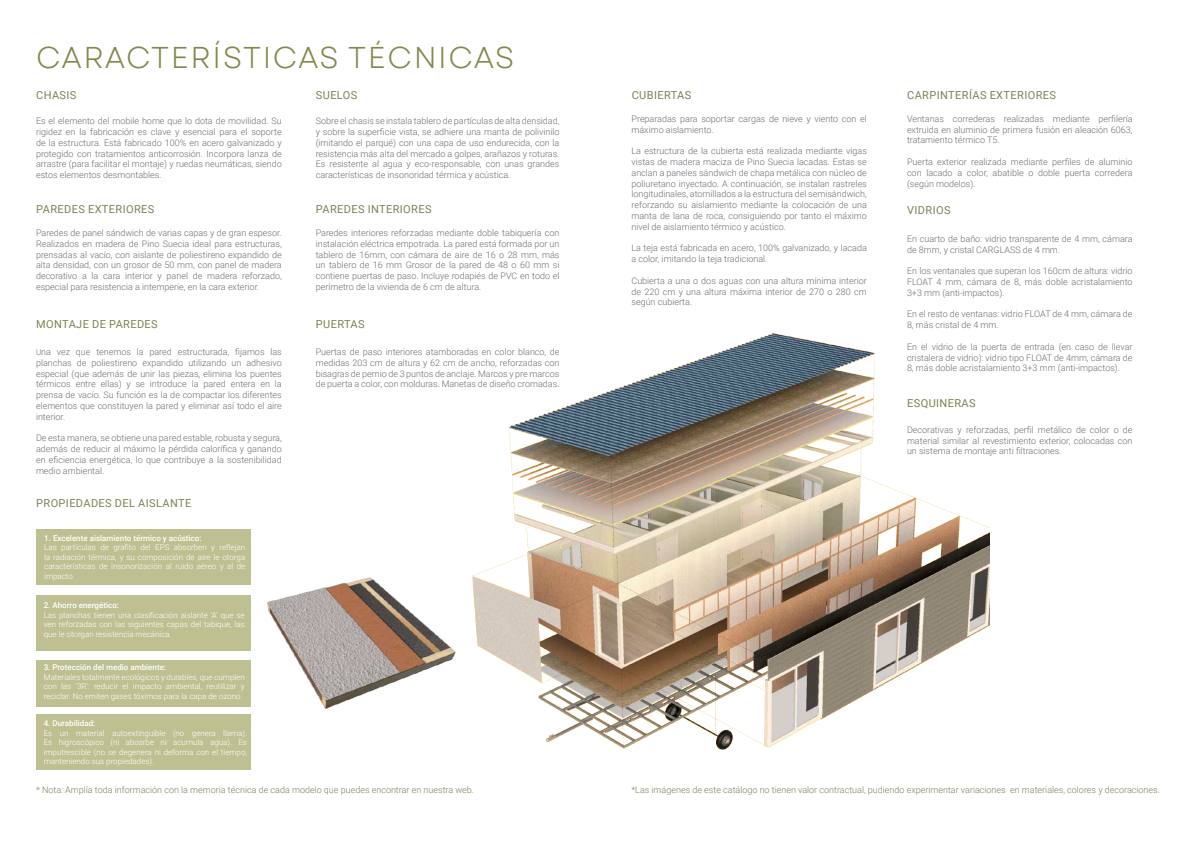
<style>
.page{position:relative;width:1191px;height:842px;background:#fff}
.page>*{position:absolute;margin:0;border:0;box-sizing:border-box;transform-origin:0 0}
.t1{font:30px "Garet";letter-spacing:.05em;color:#85884f}
.t2{font:11px "Roboto";letter-spacing:.035em;color:#7b8354}
.t3{font:300 9px/10.8px "Roboto";color:#6b6d73;text-align:justify}
.t4{font:300 9px "Roboto";color:#7b8354}
.t5{font:300 8px/9.6px "Roboto";color:#fff;text-align:justify}
.t6{font:500 8px "Roboto";color:#fff}
.s1{font-size:8px}
</style>
<div class="page">
<div style="left:37px;top:660px;width:214px;height:47px;background:#bec091"></div>
<div style="left:36px;top:530px;width:215px;height:55px;background:#bec091"></div>
<div style="left:36px;top:715px;width:215px;height:55px;background:#bec091"></div>
<div style="left:36px;top:595px;width:215px;height:55px;background:#bec091"></div>
<img style="left:215px;top:577px;width:241px;height:138px">
<img style="left:472px;top:333px;width:517px;height:417px">
<h1 class="t1" style="left:36px;top:39px;width:480px">CARACTERÍSTICAS TÉCNICAS</h1>
<p class="t2" style="left:36px;top:88px;width:42px">CHASIS</p>
<p class="t2" style="left:316px;top:88px;width:43px">SUELOS</p>
<p class="t3" style="left:36px;top:115px;width:247px">Es el elemento del mobile home que lo dota de movilidad. Su rigidez en la fabricación es clave y esencial para el soporte de la estructura. Está fabricado 100% en acero galvanizado y protegido con tratamientos anticorrosión. Incorpora lanza de arrastre (para facilitar el montaje) y ruedas neumáticas, siendo estos elementos desmontables.</p>
<p class="t3" style="left:316px;top:115px;width:245px">Sobre el chasis se instala tablero de partículas de alta densidad, y sobre la superficie vista, se adhiere una manta de polivinilo (imitando el parqué) con una capa de uso endurecida, con la resistencia más alta del mercado a golpes, arañazos y roturas.<br>Es resistente al agua y eco-responsable, con unas grandes características de insonoridad térmica y acústica.</p>
<p class="t2" style="left:36px;top:202px;width:120px">PAREDES EXTERIORES</p>
<p class="t3" style="left:36px;top:227px;width:247px">Paredes de panel sándwich de varias capas y de gran espesor.<br>Realizados en madera de Pino Suecia ideal para estructuras, prensadas al vacío, con aislante de poliestireno expandido de alta densidad, con un grosor de 50 mm, con panel de madera decorativo a la cara interior y panel de madera reforzado, especial para resistencia a intemperie, en la cara exterior.</p>
<p class="t2" style="left:36px;top:316px;width:123px">MONTAJE DE PAREDES</p>
<p class="t3" style="left:36px;top:346px;width:247px"><span class="s1">U</span>na vez que tenemos la pared estructurada, fijamos las planchas de poliestireno expandido utilizando un adhesivo especial (que además de unir las piezas, elimina los puentes térmicos entre ellas) y se introduce la pared entera en la prensa de vacío. Su función es la de compactar los diferentes elementos que constituyen la pared y eliminar así todo el aire interior.</p>
<p class="t3" style="left:36px;top:432px;width:247px">De esta manera, se obtiene una pared estable, robusta y segura, además de reducir al máximo la pérdida calorífica y ganando en eficiencia energética, lo que contribuye a la sostenibilidad medio ambiental.</p>
<p class="t2" style="left:36px;top:495px;width:157px">PROPIEDADES DEL AISLANTE</p>
<p class="t6" style="left:44px;top:532px;width:159px">1. Excelente aislamiento térmico y acústico:</p>
<p class="t5" style="left:44px;top:542px;width:202px">Las partículas de grafito del EPS absorben y reflejan la radiación térmica, y su composición de aire le otorga características de insonorización al ruido aéreo y al de impacto.</p>
<p class="t6" style="left:44px;top:600px;width:77px">2. Ahorro energético:</p>
<p class="t5" style="left:44px;top:610px;width:202px">Las planchas tienen una clasificación aislante ‘A’ que se ven reforzadas con las siguientes capas del tabique, las que le otorgan resistencia mecánica.</p>
<p class="t6" style="left:44px;top:662px;width:124px">3. Protección del medio ambiente:</p>
<p class="t5" style="left:44px;top:672px;width:202px">Materiales totalmente ecológicos y durables, que cumplen con las ‘3R’: reducir el impacto ambiental, reutilizar y reciclar. No emiten gases tóximos para la capa de ozono.</p>
<p class="t6" style="left:44px;top:718px;width:53px">4. Durabilidad:</p>
<p class="t5" style="left:44px;top:728px;width:205px">Es un material autoextinguible (no genera llama).<br>Es higroscópico (ni abosrbe ni acumula agua). Es imputrescible (no se degenera ni deforma con el tiempo, manteniendo sus propiedades).</p>
<p class="t2" style="left:316px;top:202px;width:117px">PAREDES INTERIORES</p>
<p class="t3" style="left:316px;top:227px;width:245px">Paredes interiores reforzadas mediante doble tabiquería con instalación eléctrica empotrada. La pared está formada por un tablero de 16mm, con cámara de aire de 16 o 28 mm, más un tablero de 16 mm Grosor de la pared de 48 o 60 mm si contiene puertas de paso. Incluye rodapiés de PVC en todo el perímetro de la vivienda de 6 cm de altura.</p>
<p class="t2" style="left:316px;top:316px;width:50px">PUERTAS</p>
<p class="t3" style="left:316px;top:346px;width:245px">Puertas de paso interiores atamboradas en color blanco, de medidas 203 cm de altura y 62 cm de ancho, reforzadas con bisagras de pernio de 3 puntos de anclaje. Marcos y pre marcos de puerta a color, con molduras. Manetas de diseño cromadas.</p>
<p class="t4" style="left:36px;top:783px;width:439px">* Nota: Amplía toda información con la memoria técnica de cada modelo que puedes encontrar en nuestra web.</p>
<p class="t2" style="left:631px;top:88px;width:61px">CUBIERTAS</p>
<p class="t2" style="left:907px;top:88px;width:150px">CARPINTERÍAS EXTERIORES</p>
<p class="t3" style="left:631px;top:113px;width:237px">Preparadas para soportar cargas de nieve y viento con el máximo aislamiento.</p>
<p class="t3" style="left:631px;top:145px;width:237px">La estructura de la cubierta está realizada mediante vigas vistas de madera maciza de Pino Suecia lacadas. Estas se anclan a paneles sándwich de chapa metálica con núcleo de poliuretano inyectado. A continuación, se instalan rastreles longitudinales, atornillados a la estructura del semisándwich, reforzando su aislamiento mediante la colocación de una manta de lana de roca, consiguiendo por tanto el máximo nivel de aislamiento térmico y acústico.</p>
<p class="t3" style="left:631px;top:242px;width:237px">La teja está fabricada en acero, 100% galvanizado, y lacada a color, imitando la teja tradicional.</p>
<p class="t3" style="left:631px;top:275px;width:237px">Cubierta a una o dos aguas con una altura mínima interior de 220 cm y una altura máxima interior de 270 o 280 cm según cubierta.</p>
<p class="t3" style="left:907px;top:113px;width:227px">Ventanas correderas realizadas mediante perfilería extruida en aluminio de primera fusión en aleación 6063, tratamiento térmico T5.</p>
<p class="t3" style="left:907px;top:156px;width:227px">Puerta exterior realizada mediante perfiles de aluminio con lacado a color, abatible o doble puerta corredera (según modelos).</p>
<p class="t2" style="left:907px;top:202px;width:45px">VIDRIOS</p>
<p class="t3" style="left:907px;top:233px;width:227px">En cuarto de baño: vidrio transparente de 4 mm, cámara de 8mm, y cristal CARGLASS de 4 mm.</p>
<p class="t3" style="left:907px;top:265px;width:227px">En los ventanales que superan los 160cm de altura: vidrio FLOAT 4 mm, cámara de 8, más doble acristalamiento 3+3 mm (anti-impactos).</p>
<p class="t3" style="left:907px;top:308px;width:227px">En el resto de ventanas: vidrio FLOAT de 4 mm, cámara de<br>8, más cristal de 4 mm.</p>
<p class="t3" style="left:907px;top:341px;width:227px">En el vidrio de la puerta de entrada (en caso de llevar cristalera de vidrio): vidrio tipo FLOAT de 4mm, cámara de 8, más doble acristalamiento 3+3 mm (anti-impactos).</p>
<p class="t2" style="left:907px;top:395px;width:70px">ESQUINERAS</p>
<p class="t3" style="left:907px;top:424px;width:227px">Decorativas y reforzadas, perfil metálico de color o de material similar al revestimiento exterior, colocadas con un sistema de montaje anti filtraciones.</p>
<p class="t4" style="left:631px;top:783px;width:530px">*Las imágenes de este catálogo no tienen valor contractual, pudiendo experimentar variaciones en materiales, colores y decoraciones.</p>
</div>
